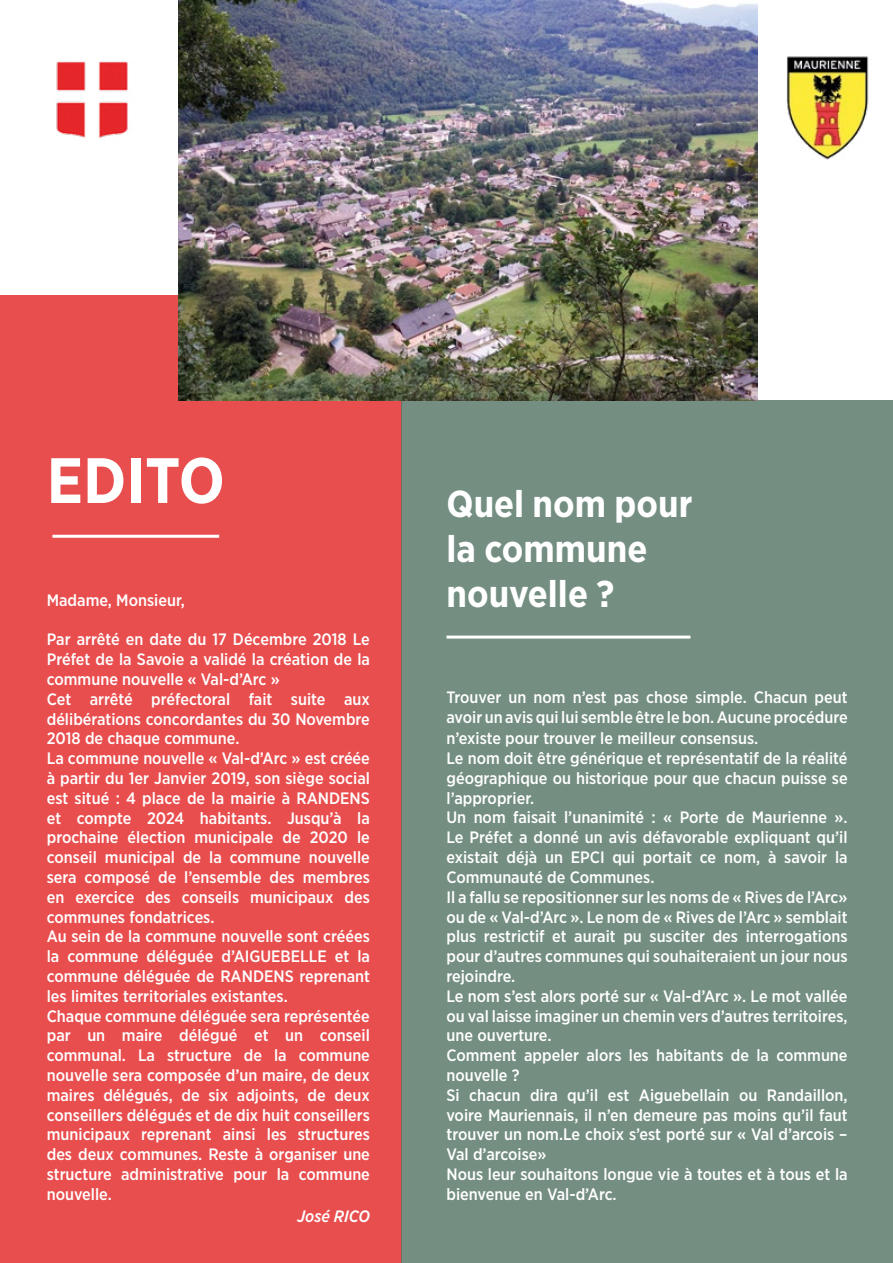
<style>
.page{position:relative;width:893px;height:1263px;background:#fff}
.page>*{position:absolute;margin:0;border:0;box-sizing:border-box;transform-origin:0 0}
.t1{font:700 63.9px "Gotham Narrow";color:#fff}
.t2{font:700 37.5px "Gotham Narrow";color:#fff}
.t3{font:500 16.5px/19.8px "Gotham Narrow";color:#fff;text-align:justify}
.t4{font:italic 500 16.5px "Gotham Narrow";color:#fff}
</style>
<div class="page">
<div style="left:0;top:296px;width:401px;height:967px;background:#e94e4f"></div>
<hr style="left:52px;top:535px;width:167px;height:3px;background:#fff">
<div style="left:401px;top:400px;width:492px;height:863px;background:#748e82"></div>
<hr style="left:446px;top:636px;width:244px;height:3px;background:#fff">
<img style="left:786px;top:56px;width:83px;height:104px">
<img style="left:178px;top:0;width:579px;height:400px">
<img style="left:56px;top:61px;width:72px;height:77px">
<p class="t1" style="left:47px;top:439px;width:180px">EDITO</p>
<p class="t3" style="left:47px;top:590px;width:140px">Madame, Monsieur,</p>
<p class="t3" style="left:47px;top:629px;width:325px">Par arrêté en date du 17 Décembre 2018 Le Préfet de la Savoie a validé la création de la commune nouvelle « Val-d’Arc »</p>
<p class="t3" style="left:47px;top:689px;width:325px">Cet arrêté préfectoral fait suite aux délibérations concordantes du 30 Novembre 2018 de chaque commune.</p>
<p class="t3" style="left:47px;top:748px;width:325px">La commune nouvelle « Val-d’Arc » est créée à partir du 1er Janvier 2019, son siège social est situé : 4 place de la mairie à RANDENS et compte 2024 habitants. Jusqu’à la prochaine élection municipale de 2020 le conseil municipal de la commune nouvelle sera composé de l’ensemble des membres en exercice des conseils municipaux des communes fondatrices.</p>
<p class="t3" style="left:47px;top:926px;width:325px">Au sein de la commune nouvelle sont créées la commune déléguée d’AIGUEBELLE et la commune déléguée de RANDENS reprenant les limites territoriales existantes.</p>
<p class="t3" style="left:47px;top:1006px;width:325px">Chaque commune déléguée sera représentée</p>
<p class="t3" style="left:47px;top:1025px;width:325px">par un maire délégué et un conseil communal. La structure de la commune nouvelle sera composée d’un maire, de deux maires délégués, de six adjoints, de deux conseillers délégués et de dix huit conseillers municipaux reprenant ainsi les structures des deux communes. Reste à organiser une structure administrative pour la commune nouvelle.</p>
<p class="t4" style="left:298px;top:1206px;width:74px">José RICO</p>
<p class="t2" style="left:446px;top:480px;width:247px">Quel nom pour</p>
<p class="t2" style="left:446px;top:525px;width:202px">la commune</p>
<p class="t2" style="left:446px;top:570px;width:169px">nouvelle ?</p>
<p class="t3" style="left:446px;top:687px;width:403px;line-height:20.4px">Trouver un nom n’est pas chose simple. Chacun peut avoir un avis qui lui semble être le bon. Aucune procédure n’existe pour trouver le meilleur consensus.</p>
<p class="t3" style="left:446px;top:748px;width:403px">Le nom doit être générique et représentatif de la réalité géographique ou historique pour que chacun puisse se l’approprier.</p>
<p class="t3" style="left:446px;top:807px;width:403px">Un nom faisait l’unanimité : « Porte de Maurienne ».<br>Le Préfet a donné un avis défavorable expliquant qu’il existait déjà un EPCI qui portait ce nom, à savoir la Communauté de Communes.</p>
<p class="t3" style="left:446px;top:887px;width:403px">Il a fallu se repositionner sur les noms de « Rives de l’Arc» ou de « Val-d’Arc ». Le nom de « Rives de l’Arc » semblait plus restrictif et aurait pu susciter des interrogations pour d’autres communes qui souhaiteraient un jour nous rejoindre.</p>
<p class="t3" style="left:446px;top:986px;width:403px">Le nom s’est alors porté sur « Val-d’Arc ». Le mot vallée ou val laisse imaginer un chemin vers d’autres territoires, une ouverture.</p>
<p class="t3" style="left:446px;top:1045px;width:403px">Comment appeler alors les habitants de la commune nouvelle ?</p>
<p class="t3" style="left:446px;top:1085px;width:403px">Si chacun dira qu’il est Aiguebellain ou Randaillon, voire Mauriennais, il n’en demeure pas moins qu’il faut trouver un nom.Le choix s’est porté sur « Val d’arcois – Val d’arcoise»</p>
<p class="t3" style="left:446px;top:1164px;width:403px">Nous leur souhaitons longue vie à toutes et à tous et la bienvenue en Val-d’Arc.</p>
</div>
